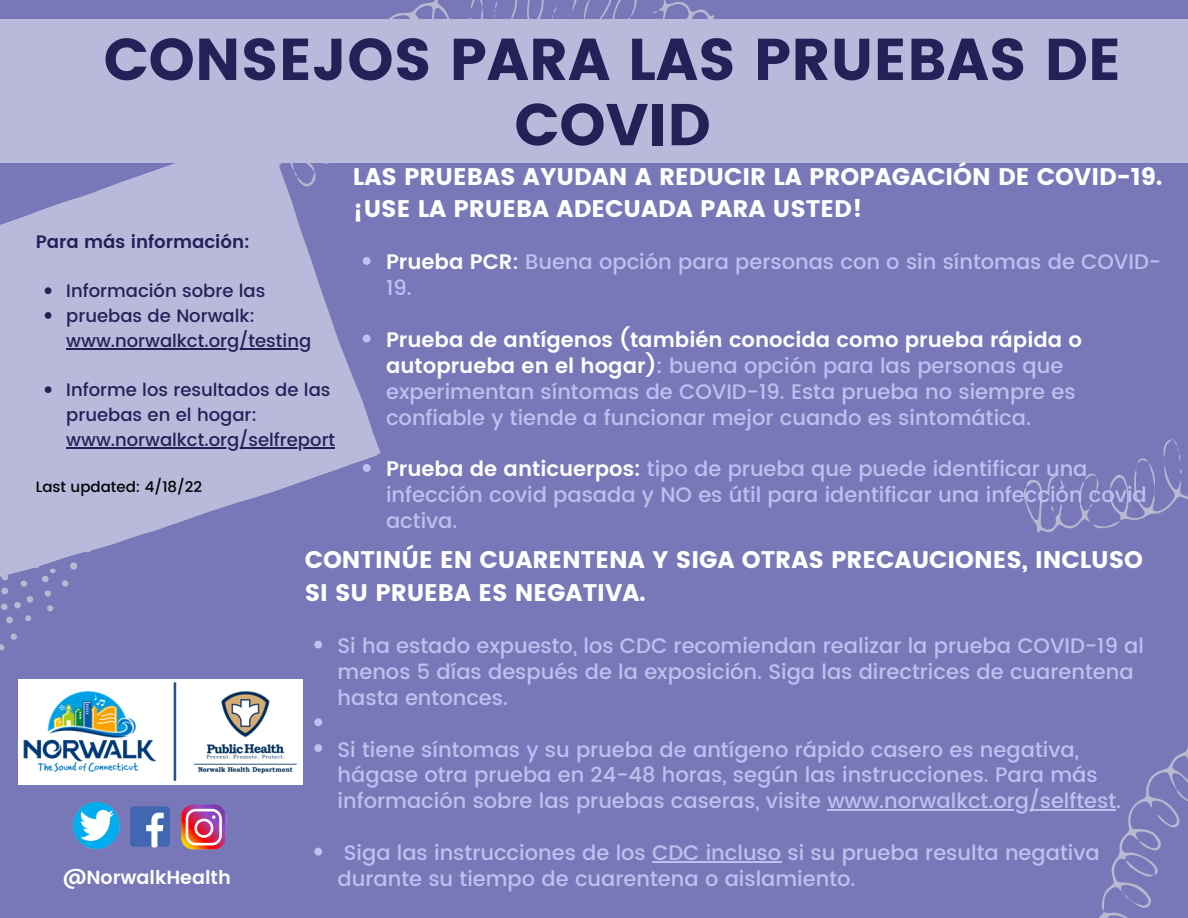
<style>
.page{position:relative;width:1188px;height:918px;background:#7878b9}
.page>*{position:absolute;margin:0;border:0;box-sizing:border-box;transform-origin:0 0}
.t1{font:58.8px/65.2px "Poppins";color:#242058;text-align:center}
.t2{font:24px/32.7px "Poppins";color:#fff}
.t3{font:500 21px/25.8px "Poppins";color:#bec1ef}
.t4{font:600 18.9px "Poppins";color:#fff}
.t5{font:500 18px/24.8px "Poppins";color:#242058}
.t6{font:600 18px "Poppins";color:#242058}
.t7{font:500 15px "Poppins";color:#000}
.s1{font-weight:600;color:#fff}
.s2{color:#fff}
</style>
<div class="page">
<svg style="left:1023px;top:439px;width:165px;height:94px"></svg>
<svg style="left:389px;top:0;width:326px;height:19px"></svg>
<div style="left:0;top:19px;width:1188px;height:144px;background:#b9b9db"></div>
<svg style="left:0;top:163px;width:381px;height:461px;fill:#b9b9db"></svg>
<img style="left:19px;top:680px;width:283px;height:105px">
<img style="left:63px;top:777px;width:173px;height:73px">
<svg style="left:314px;top:641px;width:8px;height:8px"></svg>
<svg style="left:314px;top:718px;width:8px;height:8px"></svg>
<svg style="left:314px;top:744px;width:8px;height:8px"></svg>
<hr style="left:827px;top:809px;width:289px;height:2px;background:#bec1ef">
<svg style="left:314px;top:848px;width:8px;height:8px"></svg>
<hr style="left:652px;top:861px;width:129px;height:1px;background:#bec1ef">
<svg style="left:363px;top:257px;width:8px;height:8px"></svg>
<svg style="left:363px;top:335px;width:8px;height:7px"></svg>
<svg style="left:363px;top:464px;width:8px;height:8px"></svg>
<svg style="left:45px;top:287px;width:6px;height:7px"></svg>
<svg style="left:45px;top:312px;width:6px;height:7px"></svg>
<hr style="left:66px;top:348px;width:245px;height:1px;background:#242058">
<svg style="left:45px;top:386px;width:6px;height:7px"></svg>
<hr style="left:66px;top:447px;width:269px;height:1px;background:#242058">
<svg style="left:1099px;top:746px;width:89px;height:172px"></svg>
<p class="t1" style="left:104px;top:27px;width:1020px">CONSEJOS PARA LAS PRUEBAS DE<br>COVID</p>
<p class="t6" style="left:36px;top:231px;width:216px">Para más información:</p>
<p class="t5" style="left:66px;top:279px;width:201px">Información sobre las</p>
<p class="t5" style="left:66px;top:304px;width:246px">pruebas de Norwalk: www.norwalkct.org/testing</p>
<p class="t5" style="left:66px;top:378px;width:270px">Informe los resultados de las pruebas en el hogar: www.norwalkct.org/selfreport</p>
<p class="t7" style="left:36px;top:478px;width:168px">Last updated: 4/18/22</p>
<p class="t2" style="left:353px;top:160px;width:811px">LAS PRUEBAS AYUDAN A REDUCIR LA PROPAGACIÓN DE COVID-19.</p>
<p class="t2" style="left:353px;top:193px;width:511px">¡USE LA PRUEBA ADECUADA PARA USTED!</p>
<p class="t3" style="left:386px;top:249px;width:777px"><span class="s1">Prueba PCR</span><span class="s2">:</span> Buena opción para personas con o sin síntomas de COVID-<br>19.</p>
<p class="t3" style="left:386px;top:327px;width:698px"><span class="s1">Prueba de antígenos (también conocida como prueba rápida o autoprueba en el hogar)</span>: buena opción para las personas que experimentan síntomas de COVID-19. Esta prueba no siempre es confiable y tiende a funcionar mejor cuando es sintomática.</p>
<p class="t3" style="left:386px;top:456px;width:762px"><span class="s1">Prueba de anticuerpos:</span> tipo de prueba que puede identificar una infección covid pasada y NO es útil para identificar una infección covid activa.</p>
<p class="t4" style="left:63px;top:867px;width:169px">@NorwalkHealth</p>
<p class="t2" style="left:305px;top:544px;width:840px">CONTINÚE EN CUARENTENA Y SIGA OTRAS PRECAUCIONES, INCLUSO<br>SI SU PRUEBA ES NEGATIVA.</p>
<p class="t3" style="left:338px;top:633px;width:808px">Si ha estado expuesto, los CDC recomiendan realizar la prueba COVID-19 al menos 5 días después de la exposición. Siga las directrices de cuarentena hasta entonces.</p>
<p class="t3" style="left:338px;top:736px;width:785px">Si tiene síntomas y su prueba de antígeno rápido casero es negativa, hágase otra prueba en 24-48 horas, según las instrucciones. Para más información sobre las pruebas caseras, visite www.norwalkct.org/selftest.</p>
<p class="t3" style="left:338px;top:840px;width:764px">Siga las instrucciones de los CDC incluso si su prueba resulta negativa durante su tiempo de cuarentena o aislamiento.</p>
</div>
